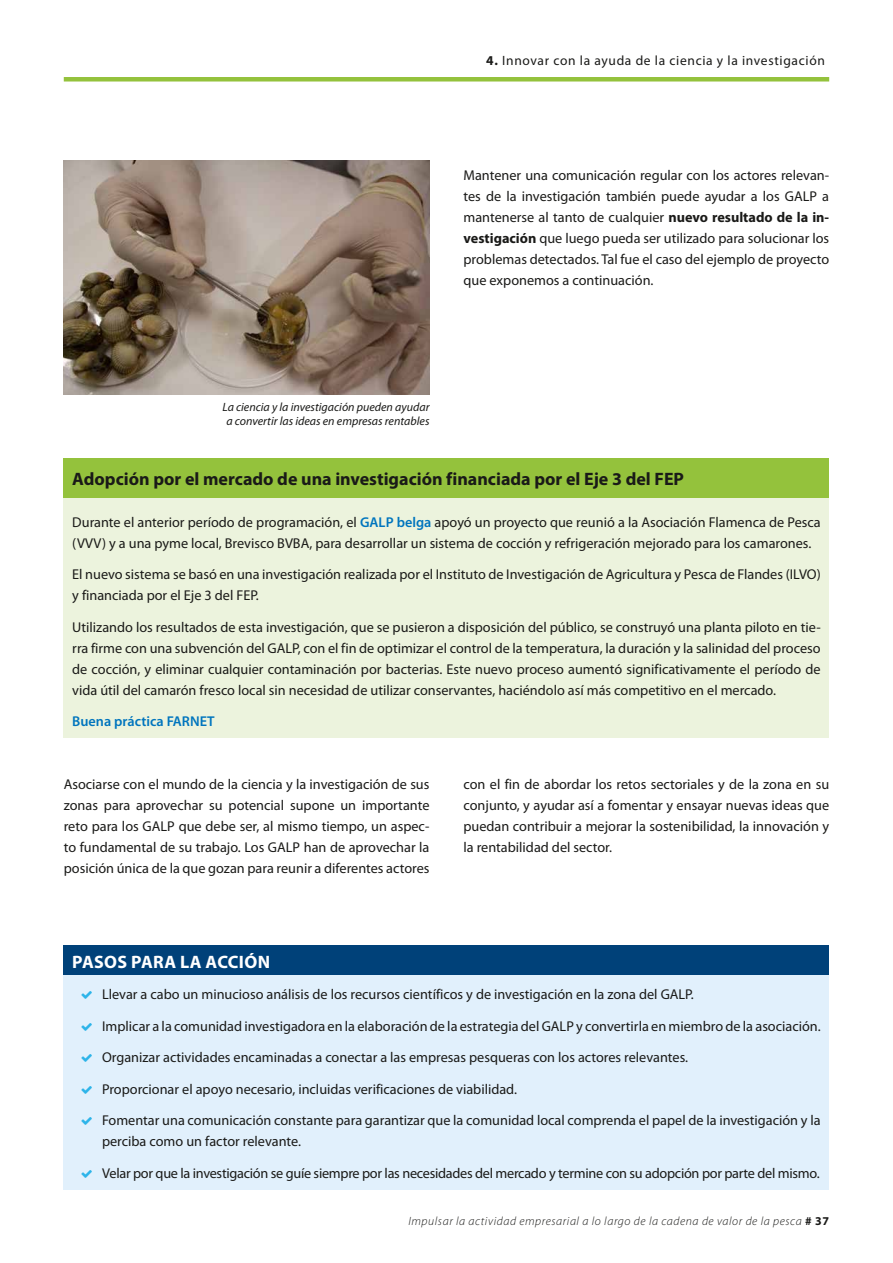
<style>
.page{position:relative;width:893px;height:1263px;background:#fff}
.page>*{position:absolute;margin:0;border:0;box-sizing:border-box;transform-origin:0 0}
.t1{font:700 18px "Myriad Pro";color:#1a1a18}
.t2{font:700 18px "Myriad Pro";letter-spacing:.02em;color:#fff}
.t3{font:14.25px/21px "Myriad Pro";color:#1a1a18;text-align:justify}
.t4{font:14.25px "Myriad Pro";letter-spacing:-.02em;color:#1a1a18}
.t5{font:600 14.25px "Myriad Pro";color:#0075be}
.t6{font:13.5px "Myriad Pro";letter-spacing:.05em;color:#1a1a18}
.t7{font:italic 12px/13.5px "Myriad Pro";color:#1a1a18;text-align:center}
.t8{font:italic 300 12px "Myriad Pro";letter-spacing:.05em;color:#1a1a18}
.s1{font-weight:700}
.s2{font-weight:600;color:#0075be}
.s3{font-weight:700;font-style:normal}
</style>
<div class="page">
<div style="left:64px;top:77px;width:765px;height:5px;background:#94c23c"></div>
<img style="left:64px;top:161px;width:365px;height:234px">
<div style="left:64px;top:458px;width:765px;height:40px;background:#94c23c"></div>
<div style="left:64px;top:498px;width:765px;height:62px;background:#ecf3dd"></div>
<div style="left:64px;top:550px;width:765px;height:62px;background:#ecf3dd"></div>
<div style="left:64px;top:603px;width:765px;height:104px;background:#ecf3dd"></div>
<div style="left:64px;top:697px;width:765px;height:41px;background:#ecf3dd"></div>
<div style="left:64px;top:945px;width:765px;height:31px;background:#004179"></div>
<div style="left:64px;top:976px;width:765px;height:35px;background:#e1f0fc"></div>
<div style="left:64px;top:1007px;width:765px;height:36px;background:#e1f0fc"></div>
<div style="left:64px;top:1039px;width:765px;height:35px;background:#e1f0fc"></div>
<div style="left:64px;top:1070px;width:765px;height:36px;background:#e1f0fc"></div>
<div style="left:64px;top:1102px;width:765px;height:56px;background:#e1f0fc"></div>
<div style="left:64px;top:1154px;width:765px;height:36px;background:#e1f0fc"></div>
<p class="t6" style="left:486px;top:52px;width:340px"><span class="s1">4.</span> Innovar con la ayuda de la ciencia y la investigación</p>
<p class="t3" style="left:463px;top:164px;width:367px">Mantener una comunicación regular con los actores relevan&shy;tes de la investigación también puede ayudar a los GALP a mantenerse al tanto de cualquier <span class="s1">nuevo resultado de la in&shy;vestigación</span> que luego pueda ser utilizado para solucionar los problemas detectados. Tal fue el caso del ejemplo de proyecto que exponemos a continuación.</p>
<p class="t7" style="left:222px;top:400px;width:209px">La ciencia y la investigación pueden ayudar a convertir las ideas en empresas rentables</p>
<p class="t1" style="left:72px;top:467px;width:613px">Adopción por el mercado de una investigación financiada por el Eje 3 del FEP</p>
<p class="t3" style="left:72px;top:511px;width:750px">Durante el anterior período de programación, el <span class="s2">GALP belga</span> apoyó un proyecto que reunió a la Asociación Flamenca de Pesca (VVV) y a una pyme local, Brevisco BVBA, para desarrollar un sistema de cocción y refrigeración mejorado para los camarones.</p>
<p class="t3" style="left:72px;top:564px;width:750px">El nuevo sistema se basó en una investigación realizada por el Instituto de Investigación de Agricultura y Pesca de Flandes (ILVO) y financiada por el Eje 3 del FEP.</p>
<p class="t3" style="left:72px;top:616px;width:750px">Utilizando los resultados de esta investigación, que se pusieron a disposición del público, se construyó una planta piloto en tie&shy;rra firme con una subvención del GALP, con el fin de optimizar el control de la temperatura, la duración y la salinidad del proceso de cocción, y eliminar cualquier contaminación por bacterias. Este nuevo proceso aumentó significativamente el período de vida útil del camarón fresco local sin necesidad de utilizar conservantes, haciéndolo así más competitivo en el mercado.</p>
<p class="t5" style="left:72px;top:712px;width:144px">Buena práctica FARNET</p>
<p class="t3" style="left:64px;top:774px;width:367px">Asociarse con el mundo de la ciencia y la investigación de sus zonas para aprovechar su potencial supone un importante reto para los GALP que debe ser, al mismo tiempo, un aspec&shy;to fundamental de su trabajo. Los GALP han de aprovechar la posición única de la que gozan para reunir a diferentes actores</p>
<p class="t3" style="left:463px;top:774px;width:367px">con el fin de abordar los retos sectoriales y de la zona en su conjunto, y ayudar así a fomentar y ensayar nuevas ideas que puedan contribuir a mejorar la sostenibilidad, la innovación y la rentabilidad del sector.</p>
<p class="t2" style="left:72px;top:950px;width:199px">PASOS PARA LA ACCIÓN</p>
<p class="t3" style="left:102px;top:983px;width:593px">Llevar a cabo un minucioso análisis de los recursos científicos y de investigación en la zona del GALP.</p>
<p class="t3" style="left:102px;top:1015px;width:720px">Implicar a la comunidad investigadora en la elaboración de la estrategia del GALP y convertirla en miembro de la asociación.</p>
<p class="t3" style="left:102px;top:1046px;width:588px">Organizar actividades encaminadas a conectar a las empresas pesqueras con los actores relevantes.</p>
<p class="t3" style="left:102px;top:1078px;width:417px">Proporcionar el apoyo necesario, incluidas verificaciones de viabilidad.</p>
<p class="t3" style="left:102px;top:1109px;width:720px">Fomentar una comunicación constante para garantizar que la comunidad local comprenda el papel de la investigación y la perciba como un factor relevante.</p>
<p class="t4" style="left:102px;top:1164px;width:719px">Velar por que la investigación se guíe siempre por las necesidades del mercado y termine con su adopción por parte del mismo.</p>
<p class="t8" style="left:408px;top:1214px;width:422px">Impulsar la actividad empresarial a lo largo de la cadena de valor de la pesca <span class="s3"># 37</span></p>
</div>
